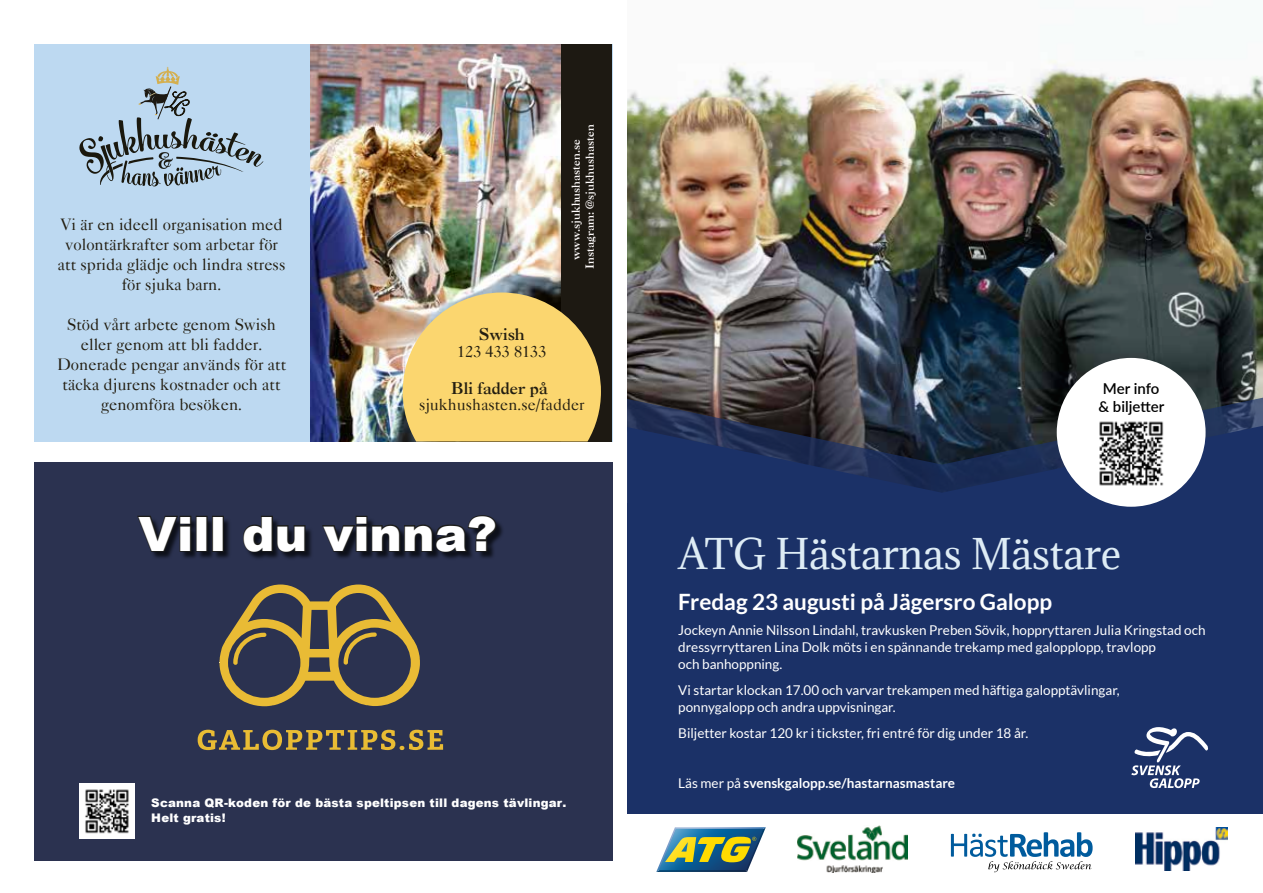
<style>
.page{position:relative;width:1263px;height:893px;background:#fff}
.page>*{position:absolute;margin:0;border:0;box-sizing:border-box;transform-origin:0 0}
.t1{font:900 47.25px "Arial";color:#fff}
.t2{font:39px "Adamina";letter-spacing:-.005em;color:#deecf5}
.t3{font:700 22.5px "Lato";color:#fff}
.t4{font:16.5px/20px "Caslon 540 LT Std";color:#231e11;text-align:center}
.t5{font:16.2px "Caslon 540 LT Std";color:#231e11}
.t6{font:16.2px "Caslon 3 LT Std";color:#231e11}
.t7{font:600 15px/18px "Lato";color:#000;text-align:center}
.t8{font:13.5px/17px "Lato";color:#fff}
.t9{font:700 13.5px "Lato";color:#fff}
.t10{font:900 11.85px/14.2px "Arial";letter-spacing:.015em;color:#fff}
.t11{font:11.25px/14px "Caslon 3 LT Std";color:#fffcfc;text-align:center}
.s1{font-weight:400}
</style>
<div class="page">
<img style="left:627px;top:51px;width:636px;height:344px">
<div style="left:627px;top:503px;width:636px;height:311px;background:#1b3167"></div>
<svg style="left:1131px;top:727px;width:77px;height:61px"></svg>
<svg style="left:627px;top:395px;width:636px;height:31px;background:#303643"></svg>
<svg style="left:627px;top:426px;width:636px;height:81px;background:#1d2f5a"></svg>
<div style="left:1057px;top:358px;width:148px;height:149px;background:#fff;border-radius:50%"></div>
<img style="left:1099px;top:421px;width:65px;height:65px">
<svg style="left:951px;top:832px;width:141px;height:40px"></svg>
<img style="left:798px;top:826px;width:110px;height:46px">
<svg style="left:656px;top:827px;width:110px;height:45px"></svg>
<img style="left:1135px;top:827px;width:92px;height:43px">
<div style="left:34px;top:44px;width:578px;height:397px;background:#bdd9f1"></div>
<div style="left:557px;top:44px;width:55px;height:397px;background:#1d1912"></div>
<img style="left:311px;top:44px;width:249px;height:397px">
<svg style="left:79px;top:67px;width:184px;height:119px"></svg>
<svg style="left:403px;top:292px;width:198px;height:149px;background:#e3c36b"></svg>
<div style="left:34px;top:463px;width:578px;height:398px;background:#2b3250"></div>
<svg style="left:153px;top:517px;width:350px;height:42px"></svg>
<svg style="left:137px;top:515px;width:55px;height:38px"></svg>
<div style="left:196px;top:516px;width:12px;height:36px;border:2px solid #1d1d1b"></div>
<div style="left:212px;top:516px;width:12px;height:36px;border:2px solid #1d1d1b"></div>
<svg style="left:242px;top:515px;width:65px;height:38px"></svg>
<svg style="left:320px;top:515px;width:178px;height:39px"></svg>
<svg style="left:198px;top:730px;width:245px;height:20px"></svg>
<svg style="left:219px;top:584px;width:201px;height:122px"></svg>
<img style="left:80px;top:784px;width:55px;height:54px">
<p class="t4" style="left:58px;top:214px;width:229px">Vi är en ideell organisation med volontärkrafter som arbetar för att sprida glädje och lindra stress för sjuka barn.</p>
<p class="t4" style="left:57px;top:314px;width:231px">Stöd vårt arbete genom Swish eller genom att bli fadder.<br>Donerade pengar används för att täcka djurens kostnader och att genomföra besöken.</p>
<p class="t11" style="left:569px;top:269px;width:146px;rotate:-90deg">www.sjukhushasten.se<br>Instagram: @sjukhushasten</p>
<p class="t6" style="left:479px;top:325px;width:48px">Swish</p>
<p class="t5" style="left:457px;top:342px;width:91px">123 433 8133</p>
<p class="t6" style="left:451px;top:378px;width:98px">Bli fadder på</p>
<p class="t5" style="left:419px;top:395px;width:167px">sjukhushasten.se/fadder</p>
<h1 class="t1" style="left:139px;top:499px;width:360px">Vill du vinna?</h1>
<p class="t10" style="left:151px;top:796px;width:416px">Scanna QR-koden för de bästa speltipsen till dagens tävlingar.<br>Helt gratis!</p>
<p class="t7" style="left:1098px;top:379px;width:67px">Mer info &amp; biljetter</p>
<h2 class="t2" style="left:678px;top:527px;width:445px">ATG Hästarnas Mästare</h2>
<h3 class="t3" style="left:678px;top:589px;width:375px">Fredag 23 augusti på Jägersro Galopp</h3>
<p class="t8" style="left:678px;top:622px;width:529px">Jockeyn Annie Nilsson Lindahl, travkusken Preben Sövik, hoppryttaren Julia Kringstad och dressyrryttaren Lina Dolk möts i en spännande trekamp med galopplopp, travlopp<br>och banhoppning.</p>
<p class="t8" style="left:678px;top:682px;width:443px">Vi startar klockan 17.00 och varvar trekampen med häftiga galopptävlingar, ponnygalopp och andra uppvisningar.</p>
<p class="t8" style="left:678px;top:724px;width:352px">Biljetter kostar 120 kr i tickster, fri entré för dig under 18 år.</p>
<p class="t9" style="left:678px;top:775px;width:278px"><span class="s1">Läs mer på</span> svenskgalopp.se/hastarnasmastare</p>
</div>
